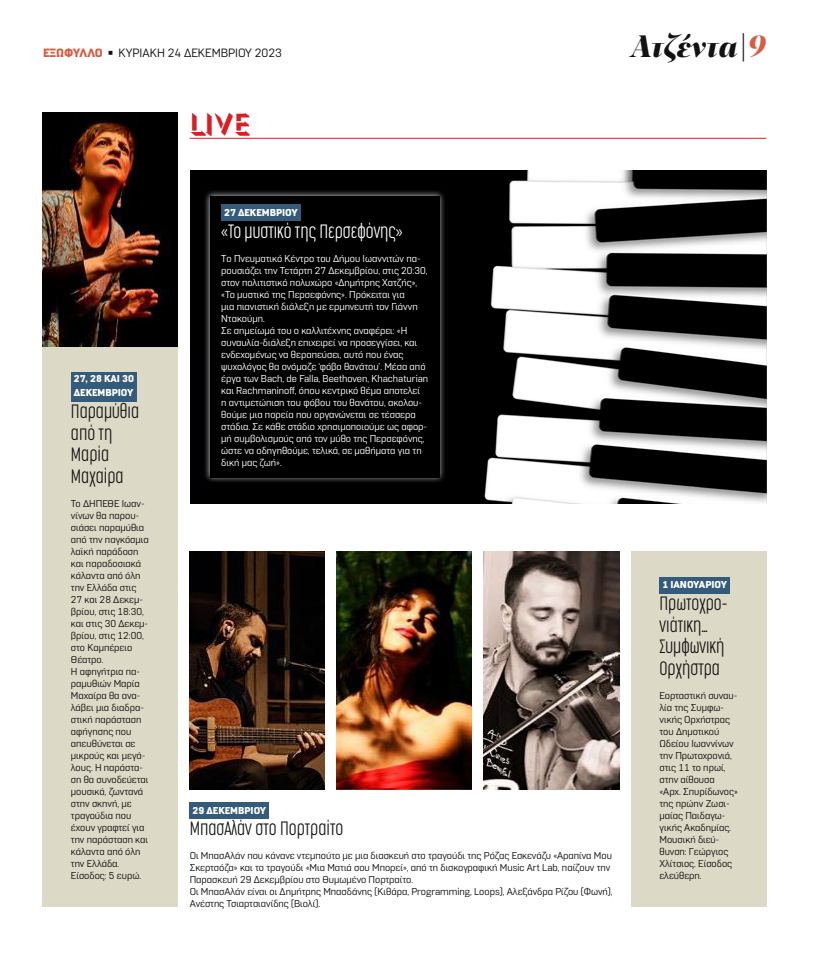
<style>
.page{position:relative;width:823px;height:964px;background:#fff}
.page>*{position:absolute;margin:0;border:0;box-sizing:border-box;transform-origin:0 0}
.t1{font:italic 900 32px "PF Regal Display Pro";color:#121212}
.t2{font:300 30px "Gill Sans Nova Shadowed";color:#d71f26}
.t3{font:200 18px/21.6px "Cocogoose Compressed";color:#121212}
.t4{font:200 18px "Cocogoose Compressed";color:#fff}
.t5{font:12px "Normative Pro";color:#121212}
.t6{font:10px/12px "Normative Pro";color:#121212}
.t7{font:10px/12px "Normative Pro";color:#fff}
.t8{font:900 10px/14.4px "Normative Pro";color:#fff}
.s1{font-weight:900;color:#d45f44}
.s2{color:#d45f44}
</style>
<div class="page">
<img style="left:190px;top:170px;width:575px;height:333px">
<div style="left:189px;top:802px;width:80px;height:16px;background:#355b7c"></div>
<div style="left:203px;top:190px;width:242px;height:294px;background:#fff;opacity:.75"></div>
<div style="left:210px;top:196px;width:229px;height:281px;background:#000"></div>
<div style="left:221px;top:205px;width:79px;height:16px;background:#355b7c"></div>
<div style="left:43px;top:346px;width:134px;height:561px;background:#ddd9c7"></div>
<div style="left:71px;top:372px;width:66px;height:29px;background:#355b7c"></div>
<div style="left:630px;top:551px;width:135px;height:356px;background:#ddd9c7"></div>
<div style="left:659px;top:577px;width:70px;height:16px;background:#355b7c"></div>
<img style="left:189px;top:551px;width:135px;height:238px">
<img style="left:336px;top:551px;width:135px;height:238px">
<img style="left:483px;top:551px;width:135px;height:238px">
<img style="left:43px;top:112px;width:134px;height:234px">
<hr style="left:189px;top:138px;width:576px;height:1px;background:#d71f26">
<p class="t5" style="left:43px;top:46px;width:240px"><span class="s1">ΕΞΩΦΥΛΛΟ</span> ◾ ΚΥΡΙΑΚΗ 24 ΔΕΚΕΜΒΡΙΟΥ 2023</p>
<h2 class="t2" style="left:189px;top:106px;width:62px">LIVE</h2>
<h1 class="t1" style="left:630px;top:26px;width:137px">Ατζέντα|<span class="s2">9</span></h1>
<p class="t8" style="left:74px;top:371px;width:62px">27, 28 ΚΑΙ 30<br>ΔΕΚΕΜΒΡΊΟΥ</p>
<h3 class="t3" style="left:71px;top:400px;width:70px">Παραμύθια από τη<br>Μαρία<br>Μαχαίρα</h3>
<p class="t6" style="left:71px;top:497px;width:79px">Το ΔΗΠΕΘΕ Ιωαν&shy;νίνων θα παρου&shy;σιάσει παραμύθια από την παγκόσμια λαϊκή παράδοση και παραδοσιακά κάλαντα από όλη την Ελλάδα στις<br>27 και 28 Δεκεμ&shy;βρίου, στις 18:30, και στις 30 Δεκεμ&shy;βρίου, στις 12:00, στο Καμπέρειο<br>Θέατρο.<br>Η αφηγήτρια πα&shy;ραμυθιών Μαρία<br>Μαχαίρα θα ανα&shy;λάβει μια διαδρα&shy;στική παράσταση αφήγησης που απευθύνεται σε μικρούς και μεγά&shy;λους. Η παράστα&shy;ση θα συνοδεύεται μουσικά, ζωντανά στην σκηνή, με τραγούδια που έχουν γραφτεί για την παράσταση και κάλαντα από όλη την Ελλάδα.<br>Είσοδος: 5 ευρώ.</p>
<p class="t8" style="left:224px;top:206px;width:75px">27 ΔΕΚΕΜΒΡΊΟΥ</p>
<h3 class="t4" style="left:221px;top:219px;width:183px">«Το μυστικό της Περσεφόνης»</h3>
<p class="t7" style="left:221px;top:252px;width:208px">Tο Πνευματικό Κέντρο του Δήμου Ιωαννιτών πα&shy;ρουσιάζει την Τετάρτη 27 Δεκεμβρίου, στις 20:30, στον πολιτιστικό πολυχώρο «Δημήτρης Χατζής», «Το μυστικό της Περσεφόνης». Πρόκειται για<br>μια πιανιστική διάλεξη με ερμηνευτή τον Γιάννη Ντακούμη.<br>Σε σημείωμά του ο καλλιτέχνης αναφέρει: «Η συναυλία-διάλεξη επιχειρεί να προσεγγίσει, και ενδεχομένως να θεραπεύσει, αυτό που ένας ψυχολόγος θα ονόμαζε ‘φόβο θανάτου’. Μέσα από έργα των Bach, de Falla, Beethoven, Khachaturian και Rachmaninoff, όπου κεντρικό θέμα αποτελεί<br>η αντιμετώπιση του φόβου του θανάτου, ακολου&shy;θούμε μια πορεία που οργανώνεται σε τέσσερα στάδια. Σε κάθε στάδιο χρησιμοποιούμε ως αφορ&shy;μή συμβολισμούς από τον μύθο της Περσεφόνης, ώστε να οδηγηθούμε, τελικά, σε μαθήματα για τη δική μας ζωή».</p>
<p class="t8" style="left:192px;top:803px;width:75px">29 ΔΕΚΕΜΒΡΊΟΥ</p>
<h3 class="t3" style="left:189px;top:817px;width:155px">ΜπασΑλάν στο Πορτραίτο</h3>
<p class="t6" style="left:189px;top:850px;width:424px">Οι ΜπασΑλάν που κάνανε ντεμπούτο με μια διασκευή στο τραγούδι της Ρόζας Εσκενάζυ «Αραπίνα Μου Σκερτσόζα» και το τραγούδι «Μια Ματιά σου Μπορεί», από τη δισκογραφική Music Art Lab, παίζουν την Παρασκευή 29 Δεκεμβρίου στο Θυμωμένο Πορτραίτο.<br>Οι ΜπασΑλάν είναι οι Δημήτρης Μπασδάνης (Κιθάρα, Programming, Loops), Αλεξάνδρα Ρίζου (Φωνή), Ανέστης Τσιαρτσιανίδης (Βιολί).</p>
<p class="t8" style="left:662px;top:578px;width:66px">1 ΙΑΝΟΥΑΡΊΟΥ</p>
<h3 class="t3" style="left:659px;top:592px;width:69px">Πρωτοχρο&shy;νιάτικη…<br>Συμφωνική<br>Ορχήστρα</h3>
<p class="t6" style="left:659px;top:689px;width:80px">Εορταστική συναυ&shy;λία της Συμφω&shy;νικής Ορχήστρας του Δημοτικού<br>Ωδείου Ιωαννίνων την Πρωτοχρονιά, στις 11 το πρωί, στην αίθουσα «Αρχ. Σπυρίδωνος» της πρώην Ζωσι&shy;μαίας Παιδαγω&shy;γικής Ακαδημίας.<br>Μουσική διεύ&shy;θυνση: Γεώργιος<br>Χλίτσιος. Είσοδος ελεύθερη.</p>
</div>
